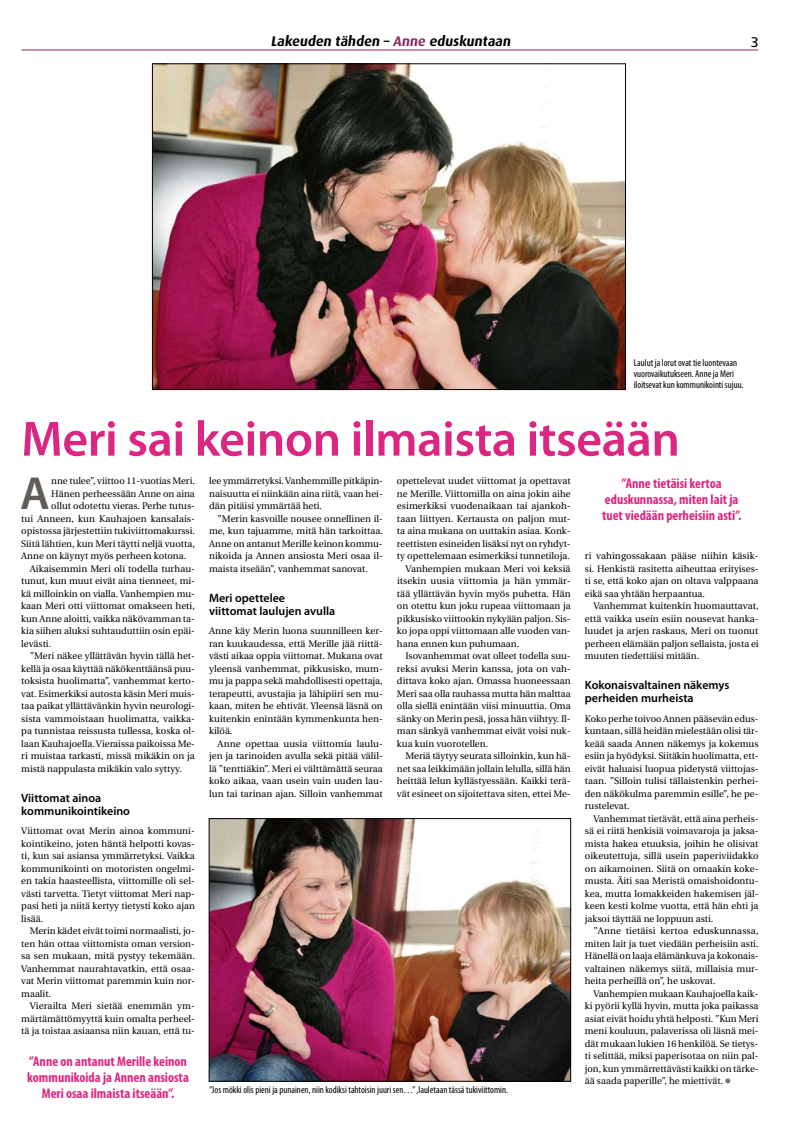
<style>
.page{position:relative;width:794px;height:1134px;background:#fff}
.page>*{position:absolute;margin:0;border:0;box-sizing:border-box;transform-origin:0 0}
.t1{font:600 50px "Myriad Pro";letter-spacing:-.01em;color:#db2782}
.t2{font:600 46.6px "Myriad Pro";color:#625d58}
.t3{font:700 condensed 14px/16px "Myriad Pro";color:#db2782;text-align:center}
.t4{font:700 14px "Dax";color:#000}
.t5{font:14px "Frutiger";color:#000}
.t6{font:600 12px/13px "Myriad Pro";color:#000}
.t7{font:condensed 10px/11px "Myriad Pro";color:#000}
.t8{font:9.5px/12.5px "Utopia";color:#000;text-align:justify}
.s1{color:#832e64}
.s2{font-family:"Univers";font-size:14px;color:#787470}
</style>
<div class="page">
<img style="left:154px;top:66px;width:470px;height:322px">
<div style="left:152px;top:64px;width:474px;height:326px;border:1px solid #000"></div>
<img style="left:211px;top:820px;width:358px;height:259px">
<div style="left:209px;top:818px;width:362px;height:263px;border:1px solid #000"></div>
<hr style="left:22px;top:49px;width:736px;height:1px;background:#832e64">
<h3 class="t4" style="left:271px;top:33px;width:244px">Lakeuden tähden – <span class="s1">Anne</span> eduskuntaan</h3>
<h3 class="t5" style="left:750px;top:34px;width:9px">3</h3>
<p class="t7" style="left:634px;top:357px;width:111px">Laulut ja lorut ovat tie luontevaan vuorovaikutukseen. Anne ja Meri iloitsevat kun kommunikointi sujuu.</p>
<h1 class="t1" style="left:21px;top:407px;width:660px">Meri sai keinon ilmaista itseään</h1>
<h2 class="t2" style="left:20px;top:464px;width:31px">A</h2>
<p class="t8" style="left:51px;top:475px;width:145px">nne tulee”, viittoo 11-vuotias Meri.</p>
<p class="t8" style="left:51px;top:487px;width:145px">Hänen perheessään Anne on aina</p>
<p class="t8" style="left:51px;top:500px;width:145px">ollut odotettu vieras. Perhe tutus-</p>
<p class="t8" style="left:21px;top:512px;width:175px">tui Anneen, kun Kauhajoen kansalais-</p>
<p class="t8" style="left:21px;top:525px;width:175px">opistossa järjestettiin tukiviittomakurssi.</p>
<p class="t8" style="left:21px;top:537px;width:175px">Siitä lähtien, kun Meri täytti neljä vuotta,</p>
<p class="t8" style="left:21px;top:550px;width:167px">Anne on käynyt myös perheen kotona.</p>
<p class="t8" style="left:30px;top:562px;width:167px">Aikaisemmin Meri oli todella turhau-</p>
<p class="t8" style="left:21px;top:575px;width:175px">tunut, kun muut eivät aina tienneet, mi-</p>
<p class="t8" style="left:21px;top:587px;width:175px">kä milloinkin on vialla. Vanhempien mu-</p>
<p class="t8" style="left:21px;top:600px;width:175px">kaan Meri otti viittomat omakseen heti,</p>
<p class="t8" style="left:21px;top:612px;width:175px">kun Anne aloitti, vaikka näkövamman ta-</p>
<p class="t8" style="left:21px;top:625px;width:175px">kia siihen aluksi suhtauduttiin osin epäi-</p>
<p class="t8" style="left:21px;top:637px;width:31px">levästi.</p>
<p class="t8" style="left:30px;top:650px;width:167px">”Meri näkee yllättävän hyvin tällä het-</p>
<p class="t8" style="left:21px;top:662px;width:175px">kellä ja osaa käyttää näkökenttäänsä puu-</p>
<p class="t8" style="left:21px;top:675px;width:175px">toksista huolimatta”, vanhemmat kerto-</p>
<p class="t8" style="left:21px;top:687px;width:175px">vat. Esimerkiksi autosta käsin Meri muis-</p>
<p class="t8" style="left:21px;top:700px;width:175px">taa paikat yllättävänkin hyvin neurologi-</p>
<p class="t8" style="left:21px;top:712px;width:175px">sista vammoistaan huolimatta, vaikka-</p>
<p class="t8" style="left:21px;top:725px;width:175px">pa tunnistaa reissusta tullessa, koska ol-</p>
<p class="t8" style="left:21px;top:737px;width:175px">laan Kauhajoella. Vieraissa paikoissa Me-</p>
<p class="t8" style="left:21px;top:750px;width:175px">ri muistaa tarkasti, missä mikäkin on ja</p>
<p class="t8" style="left:21px;top:762px;width:162px">mistä nappulasta mikäkin valo syttyy.</p>
<p class="t6" style="left:21px;top:791px;width:110px">Viittomat ainoa kommunikointikeino</p>
<p class="t8" style="left:21px;top:825px;width:175px">Viittomat ovat Merin ainoa kommuni&shy;kointikeino, joten häntä helpotti kovas&shy;ti, kun sai asiansa ymmärretyksi. Vaikka kommunikointi on motoristen ongelmi&shy;en takia haasteellista, viittomille oli sel&shy;västi tarvetta. Tietyt viittomat Meri nap&shy;pasi heti ja niitä kertyy tietysti koko ajan lisää.</p>
<p class="t8" style="left:21px;top:925px;width:175px;text-indent:9px">Merin kädet eivät toimi normaalisti, jo&shy;ten hän ottaa viittomista oman version&shy;sa sen mukaan, mitä pystyy tekemään.<br>Vanhemmat naurahtavatkin, että osaa&shy;vat Merin viittomat paremmin kuin nor&shy;maalit.</p>
<p class="t8" style="left:21px;top:1000px;width:175px;text-indent:9px">Vierailta Meri sietää enemmän ym&shy;märtämättömyyttä kuin omalta perheel&shy;tä ja toistaa asiaansa niin kauan, että tu-</p>
<h3 class="t3" style="left:27px;top:1053px;width:163px">”Anne on antanut Merille keinon kommunikoida ja Annen ansiosta<br>Meri osaa ilmaista itseään”.</h3>
<p class="t8" style="left:209px;top:475px;width:175px">lee ymmärretyksi. Vanhemmille pitkäpin&shy;naisuutta ei niinkään aina riitä, vaan hei&shy;dän pitäisi ymmärtää heti.</p>
<p class="t8" style="left:209px;top:512px;width:175px;text-indent:9px">”Merin kasvoille nousee onnellinen il&shy;me, kun tajuamme, mitä hän tarkoittaa.<br>Anne on antanut Merille keinon kommu&shy;nikoida ja Annen ansiosta Meri osaa il&shy;maista itseään”, vanhemmat sanovat.</p>
<p class="t6" style="left:209px;top:591px;width:128px">Meri opettelee viittomat laulujen avulla</p>
<p class="t8" style="left:209px;top:625px;width:175px">Anne käy Merin luona suunnilleen ker&shy;ran kuukaudessa, että Merille jää riittä&shy;västi aikaa oppia viittomat. Mukana ovat yleensä vanhemmat, pikkusisko, mum&shy;mu ja pappa sekä mahdollisesti opettaja, terapeutti, avustajia ja lähipiiri sen mu&shy;kaan, miten he ehtivät. Yleensä läsnä on kuitenkin enintään kymmenkunta hen&shy;kilöä.</p>
<p class="t8" style="left:209px;top:737px;width:175px;text-indent:9px">Anne opettaa uusia viittomia laulu&shy;jen ja tarinoiden avulla sekä pitää välil&shy;lä ”tenttiäkin”. Meri ei välttämättä seuraa koko aikaa, vaan usein vain uuden lau&shy;lun tai tarinan ajan. Silloin vanhemmat</p>
<p class="t8" style="left:397px;top:475px;width:175px">opettelevat uudet viittomat ja opettavat</p>
<p class="t8" style="left:397px;top:487px;width:175px">ne Merille. Viittomilla on aina jokin aihe</p>
<p class="t8" style="left:397px;top:500px;width:175px">esimerkiksi vuodenaikaan tai ajankoh-</p>
<p class="t8" style="left:397px;top:512px;width:175px">taan liittyen. Kertausta on paljon mut-</p>
<p class="t8" style="left:397px;top:525px;width:175px">ta aina mukana on uuttakin asiaa. Konk-</p>
<p class="t8" style="left:397px;top:537px;width:175px">reettisten esineiden lisäksi nyt on ryhdyt-</p>
<p class="t8" style="left:397px;top:550px;width:174px">ty opettelemaan esimerkiksi tunnetiloja.</p>
<p class="t8" style="left:405px;top:562px;width:167px">Vanhempien mukaan Meri voi keksiä</p>
<p class="t8" style="left:397px;top:575px;width:175px">itsekin uusia viittomia ja hän ymmär-</p>
<p class="t8" style="left:397px;top:587px;width:175px">tää yllättävän hyvin myös puhetta. Hän</p>
<p class="t8" style="left:397px;top:600px;width:175px">on otettu kun joku rupeaa viittomaan ja</p>
<p class="t8" style="left:397px;top:612px;width:175px">pikkusisko viittookin nykyään paljon. Sis-</p>
<p class="t8" style="left:397px;top:625px;width:175px">ko jopa oppi viittomaan alle vuoden van-</p>
<p class="t8" style="left:397px;top:637px;width:124px">hana ennen kun puhumaan.</p>
<p class="t8" style="left:405px;top:650px;width:167px">Isovanhemmat ovat olleet todella suu-</p>
<p class="t8" style="left:397px;top:662px;width:175px">reksi avuksi Merin kanssa, jota on vah-</p>
<p class="t8" style="left:397px;top:675px;width:175px">dittava koko ajan. Omassa huoneessaan</p>
<p class="t8" style="left:397px;top:687px;width:175px">Meri saa olla rauhassa mutta hän malttaa</p>
<p class="t8" style="left:397px;top:700px;width:175px">olla siellä enintään viisi minuuttia. Oma</p>
<p class="t8" style="left:397px;top:712px;width:175px">sänky on Merin pesä, jossa hän viihtyy. Il-</p>
<p class="t8" style="left:397px;top:725px;width:175px">man sänkyä vanhemmat eivät voisi nuk-</p>
<p class="t8" style="left:397px;top:737px;width:93px">kua kuin vuorotellen.</p>
<p class="t8" style="left:405px;top:750px;width:167px">Meriä täytyy seurata silloinkin, kun hä-</p>
<p class="t8" style="left:397px;top:762px;width:175px">net saa leikkimään jollain lelulla, sillä hän</p>
<p class="t8" style="left:397px;top:775px;width:175px">heittää lelun kyllästyessään. Kaikki terä-</p>
<p class="t8" style="left:397px;top:787px;width:175px">vät esineet on sijoitettava siten, ettei Me-</p>
<p class="t7" style="left:209px;top:1084px;width:300px">”Jos mökki olis pieni ja punainen, niin kodiksi tahtoisin juuri sen…” ,lauletaan tässä tukiviittomin.</p>
<h3 class="t3" style="left:602px;top:475px;width:141px">”Anne tietäisi kertoa eduskunnassa, miten lait ja tuet viedään perheisiin asti”.</h3>
<p class="t8" style="left:585px;top:550px;width:175px">ri vahingossakaan pääse niihin käsik&shy;si. Henkistä rasitetta aiheuttaa erityises&shy;ti se, että koko ajan on oltava valppaana eikä saa yhtään herpaantua.</p>
<p class="t8" style="left:585px;top:600px;width:175px;text-indent:9px">Vanhemmat kuitenkin huomauttavat, että vaikka usein esiin nousevat hanka&shy;luudet ja arjen raskaus, Meri on tuonut perheen elämään paljon sellaista, josta ei muuten tiedettäisi mitään.</p>
<p class="t6" style="left:585px;top:678px;width:146px">Kokonaisvaltainen näkemys perheiden murheista</p>
<p class="t8" style="left:585px;top:712px;width:175px">Koko perhe toivoo Annen pääsevän edus&shy;kuntaan, sillä heidän mielestään olisi tär&shy;keää saada Annen näkemys ja kokemus esiin ja hyödyksi. Siitäkin huolimatta, ett&shy;eivät haluaisi luopua pidetystä viittojas&shy;taan. ”Silloin tulisi tällaistenkin perhei&shy;den näkökulma paremmin esille”, he pe&shy;rustelevat.</p>
<p class="t8" style="left:585px;top:812px;width:175px;text-indent:9px">Vanhemmat tietävät, että aina perheis&shy;sä ei riitä henkisiä voimavaroja ja jaksa&shy;mista hakea etuuksia, joihin he olisivat oikeutettuja, sillä usein paperiviidakko on aikamoinen. Siitä on omaakin koke&shy;musta. Äiti saa Meristä omaishoidontu&shy;kea, mutta lomakkeiden hakemisen jäl&shy;keen kesti kolme vuotta, että hän ehti ja jaksoi täyttää ne loppuun asti.</p>
<p class="t8" style="left:585px;top:925px;width:175px;text-indent:9px">”Anne tietäisi kertoa eduskunnassa, miten lait ja tuet viedään perheisiin asti.<br>Hänellä on laaja elämänkuva ja kokonais&shy;valtainen näkemys siitä, millaisia mur&shy;heita perheillä on”, he uskovat.</p>
<p class="t8" style="left:585px;top:987px;width:175px;text-indent:9px">Vanhempien mukaan Kauhajoella kaik&shy;ki pyörii kyllä hyvin, mutta joka paikassa asiat eivät hoidu yhtä helposti. ”Kun Meri meni kouluun, palaverissa oli läsnä mei&shy;dät mukaan lukien 16 henkilöä. Se tietys&shy;ti selittää, miksi paperisotaa on niin pal&shy;jon, kun ymmärrettävästi kaikki on tärke&shy;ää saada paperille”, he miettivät. <span class="s2">•</span></p>
</div>
